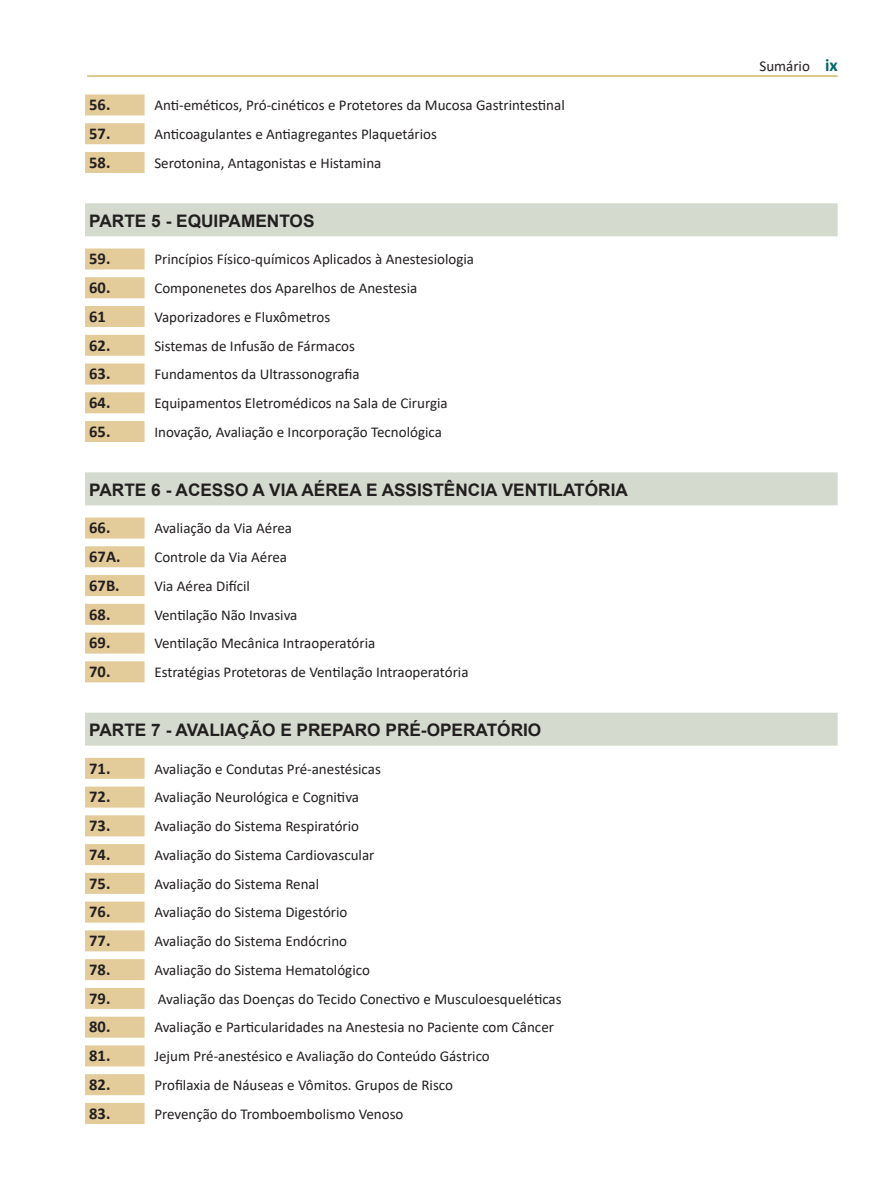
<style>
.page{position:relative;width:893px;height:1191px;background:#fff}
.page>*{position:absolute;margin:0;border:0;box-sizing:border-box;transform-origin:0 0}
.t1{font:700 17.25px "Arial";color:#231f20}
.t2{font:700 16.5px "Calibri";color:#231f20}
.t3{font:15px "Calibri";color:#231f20}
.s1{font-weight:700;font-size:18px;color:#006769}
</style>
<div class="page">
<hr style="left:87px;top:76px;width:751px;height:1px;background:#bb921e">
<div style="left:85px;top:94px;width:60px;height:21px;background:#e3cb9a"></div>
<div style="left:85px;top:123px;width:60px;height:21px;background:#e3cb9a"></div>
<div style="left:85px;top:152px;width:60px;height:21px;background:#e3cb9a"></div>
<div style="left:85px;top:203px;width:753px;height:33px;background:#d4dbce"></div>
<div style="left:85px;top:248px;width:60px;height:21px;background:#e3cb9a"></div>
<div style="left:85px;top:277px;width:60px;height:21px;background:#e3cb9a"></div>
<div style="left:85px;top:306px;width:60px;height:21px;background:#e3cb9a"></div>
<div style="left:85px;top:335px;width:60px;height:21px;background:#e3cb9a"></div>
<div style="left:85px;top:363px;width:60px;height:21px;background:#e3cb9a"></div>
<div style="left:85px;top:392px;width:60px;height:21px;background:#e3cb9a"></div>
<div style="left:85px;top:421px;width:60px;height:21px;background:#e3cb9a"></div>
<div style="left:85px;top:472px;width:753px;height:33px;background:#d4dbce"></div>
<div style="left:85px;top:517px;width:60px;height:21px;background:#e3cb9a"></div>
<div style="left:85px;top:546px;width:60px;height:21px;background:#e3cb9a"></div>
<div style="left:85px;top:575px;width:60px;height:21px;background:#e3cb9a"></div>
<div style="left:85px;top:604px;width:60px;height:21px;background:#e3cb9a"></div>
<div style="left:85px;top:632px;width:60px;height:21px;background:#e3cb9a"></div>
<div style="left:85px;top:661px;width:60px;height:21px;background:#e3cb9a"></div>
<div style="left:85px;top:712px;width:753px;height:33px;background:#d4dbce"></div>
<div style="left:85px;top:758px;width:60px;height:21px;background:#e3cb9a"></div>
<div style="left:85px;top:786px;width:60px;height:21px;background:#e3cb9a"></div>
<div style="left:85px;top:815px;width:60px;height:21px;background:#e3cb9a"></div>
<div style="left:85px;top:844px;width:60px;height:21px;background:#e3cb9a"></div>
<div style="left:85px;top:873px;width:60px;height:21px;background:#e3cb9a"></div>
<div style="left:85px;top:901px;width:60px;height:21px;background:#e3cb9a"></div>
<div style="left:85px;top:930px;width:60px;height:21px;background:#e3cb9a"></div>
<div style="left:85px;top:959px;width:60px;height:21px;background:#e3cb9a"></div>
<div style="left:85px;top:988px;width:60px;height:21px;background:#e3cb9a"></div>
<div style="left:85px;top:1016px;width:60px;height:21px;background:#e3cb9a"></div>
<div style="left:85px;top:1045px;width:60px;height:21px;background:#e3cb9a"></div>
<div style="left:85px;top:1074px;width:60px;height:21px;background:#e3cb9a"></div>
<div style="left:85px;top:1103px;width:60px;height:21px;background:#e3cb9a"></div>
<p class="t2" style="left:89px;top:93px;width:23px">56.</p>
<p class="t3" style="left:154px;top:95px;width:412px">Anti-eméticos, Pró-cinéticos e Protetores da Mucosa Gastrintestinal</p>
<p class="t2" style="left:89px;top:122px;width:23px">57.</p>
<p class="t3" style="left:154px;top:124px;width:284px">Anticoagulantes e Antiagregantes Plaquetários</p>
<p class="t2" style="left:89px;top:151px;width:23px">58.</p>
<p class="t3" style="left:154px;top:152px;width:229px">Serotonina, Antagonistas e Histamina</p>
<p class="t1" style="left:89px;top:209px;width:227px">PARTE 5 - EQUIPAMENTOS</p>
<p class="t2" style="left:89px;top:247px;width:23px">59.</p>
<p class="t3" style="left:154px;top:249px;width:321px">Princípios Físico-químicos Aplicados à Anestesiologia</p>
<p class="t2" style="left:89px;top:276px;width:23px">60.</p>
<p class="t3" style="left:154px;top:277px;width:264px">Componenetes dos Aparelhos de Anestesia</p>
<p class="t2" style="left:89px;top:304px;width:18px">61</p>
<p class="t3" style="left:154px;top:306px;width:177px">Vaporizadores e Fluxômetros</p>
<p class="t2" style="left:89px;top:333px;width:23px">62.</p>
<p class="t3" style="left:154px;top:335px;width:202px">Sistemas de Infusão de Fármacos</p>
<p class="t2" style="left:89px;top:362px;width:23px">63.</p>
<p class="t3" style="left:154px;top:364px;width:207px">Fundamentos da Ultrassonografia</p>
<p class="t2" style="left:89px;top:391px;width:23px">64.</p>
<p class="t3" style="left:154px;top:392px;width:295px">Equipamentos Eletromédicos na Sala de Cirurgia</p>
<p class="t2" style="left:89px;top:419px;width:23px">65.</p>
<p class="t3" style="left:154px;top:421px;width:289px">Inovação, Avaliação e Incorporação Tecnológica</p>
<p class="t1" style="left:89px;top:478px;width:540px">PARTE 6 - ACESSO A VIA AÉREA E ASSISTÊNCIA VENTILATÓRIA</p>
<p class="t2" style="left:89px;top:516px;width:23px">66.</p>
<p class="t3" style="left:154px;top:518px;width:139px">Avaliação da Via Aérea</p>
<p class="t2" style="left:89px;top:545px;width:33px">67A.</p>
<p class="t3" style="left:154px;top:546px;width:134px">Controle da Via Aérea</p>
<p class="t2" style="left:89px;top:573px;width:32px">67B.</p>
<p class="t3" style="left:154px;top:575px;width:97px">Via Aérea Difícil</p>
<p class="t2" style="left:89px;top:602px;width:23px">68.</p>
<p class="t3" style="left:154px;top:604px;width:145px">Ventilação Não Invasiva</p>
<p class="t2" style="left:89px;top:631px;width:23px">69.</p>
<p class="t3" style="left:154px;top:633px;width:222px">Ventilação Mecânica Intraoperatória</p>
<p class="t2" style="left:89px;top:660px;width:23px">70.</p>
<p class="t3" style="left:154px;top:661px;width:316px">Estratégias Protetoras de Ventilação Intraoperatória</p>
<p class="t1" style="left:89px;top:718px;width:454px">PARTE 7 - AVALIAÇÃO E PREPARO PRÉ-OPERATÓRIO</p>
<p class="t2" style="left:89px;top:756px;width:23px">71.</p>
<p class="t3" style="left:154px;top:758px;width:228px">Avaliação e Condutas Pré-anestésicas</p>
<p class="t2" style="left:89px;top:785px;width:23px">72.</p>
<p class="t3" style="left:154px;top:787px;width:206px">Avaliação Neurológica e Cognitiva</p>
<p class="t2" style="left:89px;top:814px;width:23px">73.</p>
<p class="t3" style="left:154px;top:815px;width:206px">Avaliação do Sistema Respiratório</p>
<p class="t2" style="left:89px;top:842px;width:23px">74.</p>
<p class="t3" style="left:154px;top:844px;width:222px">Avaliação do Sistema Cardiovascular</p>
<p class="t2" style="left:89px;top:871px;width:23px">75.</p>
<p class="t3" style="left:154px;top:873px;width:166px">Avaliação do Sistema Renal</p>
<p class="t2" style="left:89px;top:900px;width:23px">76.</p>
<p class="t3" style="left:154px;top:902px;width:195px">Avaliação do Sistema Digestório</p>
<p class="t2" style="left:89px;top:929px;width:23px">77.</p>
<p class="t3" style="left:154px;top:930px;width:194px">Avaliação do Sistema Endócrino</p>
<p class="t2" style="left:89px;top:957px;width:23px">78.</p>
<p class="t3" style="left:154px;top:959px;width:217px">Avaliação do Sistema Hematológico</p>
<p class="t2" style="left:89px;top:986px;width:23px">79.</p>
<p class="t3" style="left:158px;top:988px;width:405px">Avaliação das Doenças do Tecido Conectivo e Musculoesqueléticas</p>
<p class="t2" style="left:89px;top:1015px;width:23px">80.</p>
<p class="t3" style="left:154px;top:1017px;width:401px">Avaliação e Particularidades na Anestesia no Paciente com Câncer</p>
<p class="t2" style="left:89px;top:1044px;width:23px">81.</p>
<p class="t3" style="left:154px;top:1045px;width:337px">Jejum Pré-anestésico e Avaliação do Conteúdo Gástrico</p>
<p class="t2" style="left:89px;top:1072px;width:23px">82.</p>
<p class="t3" style="left:154px;top:1074px;width:300px">Profilaxia de Náuseas e Vômitos. Grupos de Risco</p>
<p class="t2" style="left:89px;top:1101px;width:23px">83.</p>
<p class="t3" style="left:154px;top:1103px;width:251px">Prevenção do Tromboembolismo Venoso</p>
<p class="t3" style="left:759px;top:55px;width:80px">Sumário <span class="s1">ix</span></p>
</div>
